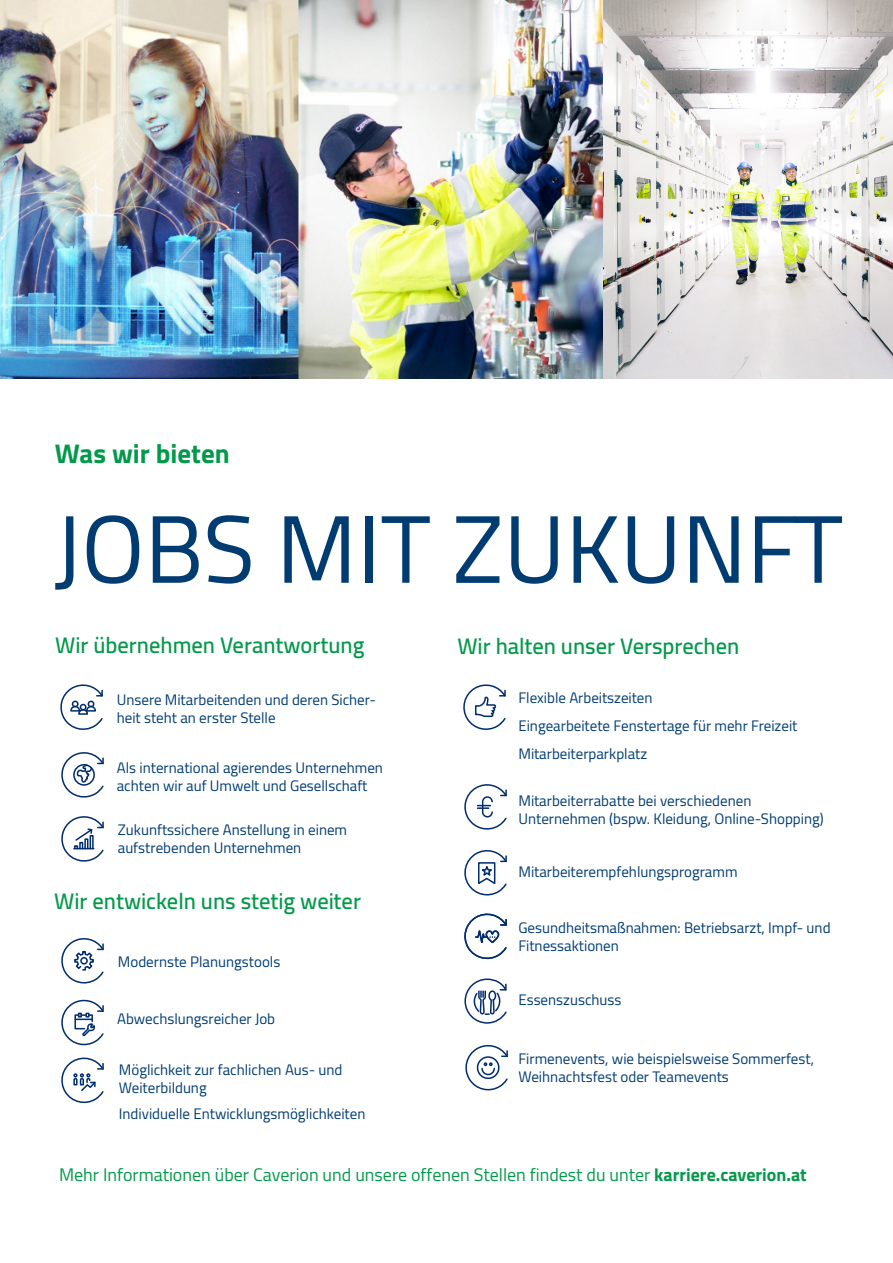
<style>
.page{position:relative;width:893px;height:1263px;background:#fff}
.page>*{position:absolute;margin:0;border:0;box-sizing:border-box;transform-origin:0 0}
.t1{font:96px "Cairo";color:#003c72}
.t2{font:700 27px "Cairo";color:#03994a}
.t3{font:600 22.5px "Cairo";color:#03994a}
.t4{font:18px "Cairo";color:#03994a}
.t5{font:15px/18px "Cairo";color:#003c72}
.s1{font-weight:700}
</style>
<div class="page">
<img style="left:0;top:0;width:603px;height:378px">
<img style="left:603px;top:0;width:290px;height:378px">
<svg style="left:464px;top:784px;width:43px;height:46px"></svg>
<svg style="left:61px;top:752px;width:43px;height:46px"></svg>
<svg style="left:60px;top:684px;width:43px;height:46px"></svg>
<svg style="left:61px;top:816px;width:43px;height:46px"></svg>
<svg style="left:61px;top:938px;width:43px;height:45px"></svg>
<div style="left:80px;top:957px;width:8px;height:7px;border:2px solid #002d6e;border-radius:50%"></div>
<svg style="left:61px;top:1000px;width:43px;height:45px"></svg>
<svg style="left:61px;top:1057px;width:43px;height:46px"></svg>
<svg style="left:464px;top:850px;width:43px;height:45px"></svg>
<svg style="left:464px;top:913px;width:43px;height:46px"></svg>
<svg style="left:464px;top:978px;width:43px;height:46px"></svg>
<svg style="left:465px;top:1045px;width:43px;height:45px"></svg>
<svg style="left:463px;top:684px;width:43px;height:46px"></svg>
<p class="t2" style="left:55px;top:431px;width:176px">Was wir bieten</p>
<p class="t1" style="left:54px;top:469px;width:791px">JOBS MIT ZUKUNFT</p>
<p class="t3" style="left:55px;top:626px;width:311px">Wir übernehmen Verantwortung</p>
<p class="t5" style="left:117px;top:691px;width:261px">Unsere Mitarbeitenden und deren Sicher&shy;heit steht an erster Stelle</p>
<p class="t5" style="left:117px;top:758px;width:268px">Als international agierendes Unternehmen achten wir auf Umwelt und Gesellschaft</p>
<p class="t5" style="left:118px;top:820px;width:231px">Zukunftssichere Anstellung in einem aufstrebenden Unternehmen</p>
<p class="t3" style="left:54px;top:882px;width:308px">Wir entwickeln uns stetig weiter</p>
<p class="t5" style="left:118px;top:952px;width:164px">Modernste Planungstools</p>
<p class="t5" style="left:117px;top:1010px;width:159px">Abwechslungsreicher Job</p>
<p class="t5" style="left:119px;top:1061px;width:225px">Möglichkeit zur fachlichen Aus- und<br>Weiterbildung</p>
<p class="t5" style="left:119px;top:1105px;width:248px">Individuelle Entwicklungsmöglichkeiten</p>
<p class="t3" style="left:457px;top:627px;width:284px">Wir halten unser Versprechen</p>
<p class="t5" style="left:518px;top:689px;width:136px">Flexible Arbeitszeiten</p>
<p class="t5" style="left:518px;top:717px;width:280px">Eingearbeitete Fenstertage für mehr Freizeit</p>
<p class="t5" style="left:518px;top:745px;width:130px">Mitarbeiterparkplatz</p>
<p class="t5" style="left:518px;top:791px;width:307px">Mitarbeiterrabatte bei verschiedenen<br>Unternehmen (bspw. Kleidung, Online-Shopping)</p>
<p class="t5" style="left:518px;top:862px;width:221px">Mitarbeiterempfehlungsprogramm</p>
<p class="t5" style="left:518px;top:919px;width:314px">Gesundheitsmaßnahmen: Betriebsarzt, Impf- und<br>Fitnessaktionen</p>
<p class="t5" style="left:518px;top:991px;width:105px">Essenszuschuss</p>
<p class="t5" style="left:518px;top:1050px;width:297px">Firmenevents, wie beispielsweise Sommerfest,<br>Weihnachtsfest oder Teamevents</p>
<p class="t4" style="left:59px;top:1160px;width:749px">Mehr Informationen über Caverion und unsere offenen Stellen findest du unter <span class="s1">karriere.caverion.at</span></p>
</div>
